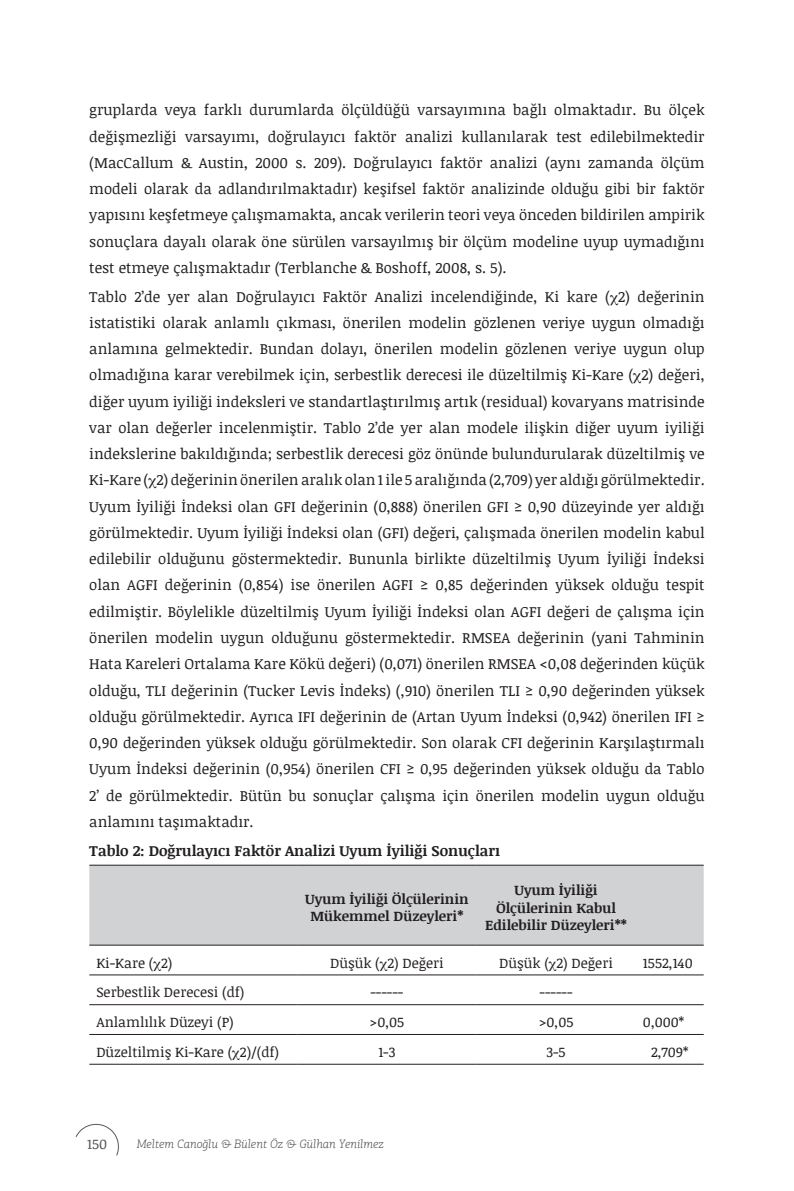
<style>
.page{position:relative;width:794px;height:1191px;background:#fff}
.page>*{position:absolute;margin:0;border:0;box-sizing:border-box;transform-origin:0 0}
.t1{font:14.88px/26.2px "Noticia Text";color:#231f20;text-align:justify}
.t2{font:700 14.88px "Noticia Text";color:#231f20}
.t3{font:14px "Noticia Text";color:#231f20}
.t4{font:700 14px/17.5px "Noticia Text";color:#231f20;text-align:center}
.t5{font:14px "Noticia Text";color:#57585a}
.t6{font:italic 300 12.25px "PF Agora Slab Pro";color:#4f5252}
</style>
<div class="page">
<svg style="left:75px;top:1123px;width:44px;height:33px"></svg>
<div style="left:89px;top:866px;width:614px;height:78px;background:#d1d2d4"></div>
<hr style="left:89px;top:944px;width:209px;height:1px;background:#231f20">
<hr style="left:298px;top:944px;width:178px;height:1px;background:#231f20">
<hr style="left:476px;top:944px;width:160px;height:1px;background:#231f20">
<hr style="left:636px;top:944px;width:67px;height:1px;background:#231f20">
<hr style="left:89px;top:974px;width:209px;height:1px;background:#231f20">
<hr style="left:298px;top:974px;width:178px;height:1px;background:#231f20">
<hr style="left:476px;top:974px;width:160px;height:1px;background:#231f20">
<hr style="left:636px;top:974px;width:67px;height:1px;background:#231f20">
<hr style="left:89px;top:1034px;width:209px;height:1px;background:#231f20">
<hr style="left:298px;top:1034px;width:178px;height:1px;background:#231f20">
<hr style="left:476px;top:1034px;width:160px;height:1px;background:#231f20">
<hr style="left:636px;top:1034px;width:67px;height:1px;background:#231f20">
<hr style="left:89px;top:865px;width:209px;height:1px;background:#231f20">
<hr style="left:298px;top:865px;width:178px;height:1px;background:#231f20">
<hr style="left:476px;top:865px;width:160px;height:1px;background:#231f20">
<hr style="left:636px;top:865px;width:67px;height:1px;background:#231f20">
<hr style="left:89px;top:1004px;width:209px;height:1px;background:#231f20">
<hr style="left:298px;top:1004px;width:178px;height:1px;background:#231f20">
<hr style="left:476px;top:1004px;width:160px;height:1px;background:#231f20">
<hr style="left:636px;top:1004px;width:67px;height:1px;background:#231f20">
<hr style="left:89px;top:1064px;width:209px;height:1px;background:#231f20">
<hr style="left:298px;top:1064px;width:178px;height:1px;background:#231f20">
<hr style="left:476px;top:1064px;width:160px;height:1px;background:#231f20">
<hr style="left:636px;top:1064px;width:67px;height:1px;background:#231f20">
<p class="t1" style="left:89px;top:96px;width:617px">gruplarda veya farklı durumlarda ölçüldüğü varsayımına bağlı olmaktadır. Bu ölçek değişmezliği varsayımı, doğrulayıcı faktör analizi kullanılarak test edilebilmektedir (MacCallum &amp; Austin, 2000 s. 209). Doğrulayıcı faktör analizi (aynı zamanda ölçüm modeli olarak da adlandırılmaktadır) keşifsel faktör analizinde olduğu gibi bir faktör yapısını keşfetmeye çalışmamakta, ancak verilerin teori veya önceden bildirilen ampirik sonuçlara dayalı olarak öne sürülen varsayılmış bir ölçüm modeline uyup uymadığını test etmeye çalışmaktadır (Terblanche &amp; Boshoff, 2008, s. 5).</p>
<p class="t1" style="left:89px;top:283px;width:617px">Tablo 2’de yer alan Doğrulayıcı Faktör Analizi incelendiğinde, Ki kare ( 2) değerinin istatistiki olarak anlamlı çıkması, önerilen modelin gözlenen veriye uygun olmadığı anlamına gelmektedir. Bundan dolayı, önerilen modelin gözlenen veriye uygun olup olmadığına karar verebilmek için, serbestlik derecesi ile düzeltilmiş Ki-Kare ( 2) değeri, diğer uyum iyiliği indeksleri ve standartlaştırılmış artık (residual) kovaryans matrisinde var olan değerler incelenmiştir. Tablo 2’de yer alan modele ilişkin diğer uyum iyiliği indekslerine bakıldığında; serbestlik derecesi göz önünde bulundurularak düzeltilmiş ve Ki-Kare ( 2) değerinin önerilen aralık olan 1 ile 5 aralığında (2,709) yer aldığı görülmektedir.<br>Uyum İyiliği İndeksi olan GFI değerinin (0,888) önerilen GFI ≥ 0,90 düzeyinde yer aldığı görülmektedir. Uyum İyiliği İndeksi olan (GFI) değeri, çalışmada önerilen modelin kabul edilebilir olduğunu göstermektedir. Bununla birlikte düzeltilmiş Uyum İyiliği İndeksi olan AGFI değerinin (0,854) ise önerilen AGFI ≥ 0,85 değerinden yüksek olduğu tespit edilmiştir. Böylelikle düzeltilmiş Uyum İyiliği İndeksi olan AGFI değeri de çalışma için önerilen modelin uygun olduğunu göstermektedir. RMSEA değerinin (yani Tahminin Hata Kareleri Ortalama Kare Kökü değeri) (0,071) önerilen RMSEA &lt;0,08 değerinden küçük olduğu, TLI değerinin (Tucker Levis İndeks) (,910) önerilen TLI ≥ 0,90 değerinden yüksek olduğu görülmektedir. Ayrıca IFI değerinin de (Artan Uyum İndeksi (0,942) önerilen IFI ≥ 0,90 değerinden yüksek olduğu görülmektedir. Son olarak CFI değerinin Karşılaştırmalı Uyum İndeksi değerinin (0,954) önerilen CFI ≥ 0,95 değerinden yüksek olduğu da Tablo 2’ de görülmektedir. Bütün bu sonuçlar çalışma için önerilen modelin uygun olduğu anlamını taşımaktadır.</p>
<p class="t2" style="left:89px;top:839px;width:412px">Tablo 2: Doğrulayıcı Faktör Analizi Uyum İyiliği Sonuçları</p>
<p class="t4" style="left:305px;top:889px;width:165px">Uyum İyiliği Ölçülerinin<br>Mükemmel Düzeyleri*</p>
<p class="t4" style="left:485px;top:881px;width:143px">Uyum İyiliği<br>Ölçülerinin Kabul<br>Edilebilir Düzeyleri**</p>
<p class="t3" style="left:96px;top:952px;width:78px">Ki-Kare ( 2)</p>
<p class="t3" style="left:330px;top:952px;width:115px">Düşük ( 2) Değeri</p>
<p class="t3" style="left:499px;top:952px;width:115px">Düşük ( 2) Değeri</p>
<p class="t3" style="left:643px;top:952px;width:51px">1552,140</p>
<p class="t3" style="left:96px;top:982px;width:150px">Serbestlik Derecesi (df)</p>
<p class="t3" style="left:370px;top:982px;width:34px">------</p>
<p class="t3" style="left:539px;top:982px;width:34px">------</p>
<p class="t3" style="left:96px;top:1012px;width:139px">Anlamlılık Düzeyi (P)</p>
<p class="t3" style="left:369px;top:1012px;width:36px">&gt;0,05</p>
<p class="t3" style="left:538px;top:1012px;width:36px">&gt;0,05</p>
<p class="t3" style="left:643px;top:1012px;width:43px">0,000*</p>
<p class="t3" style="left:96px;top:1042px;width:184px">Düzeltilmiş Ki-Kare ( 2)/(df)</p>
<p class="t3" style="left:378px;top:1042px;width:19px">1-3</p>
<p class="t3" style="left:546px;top:1042px;width:21px">3-5</p>
<p class="t3" style="left:651px;top:1042px;width:39px">2,709*</p>
<p class="t5" style="left:87px;top:1134px;width:22px">150</p>
<p class="t6" style="left:137px;top:1136px;width:248px">Meltem Canoğlu &amp; Bülent Öz &amp; Gülhan Yenilmez</p>
</div>
